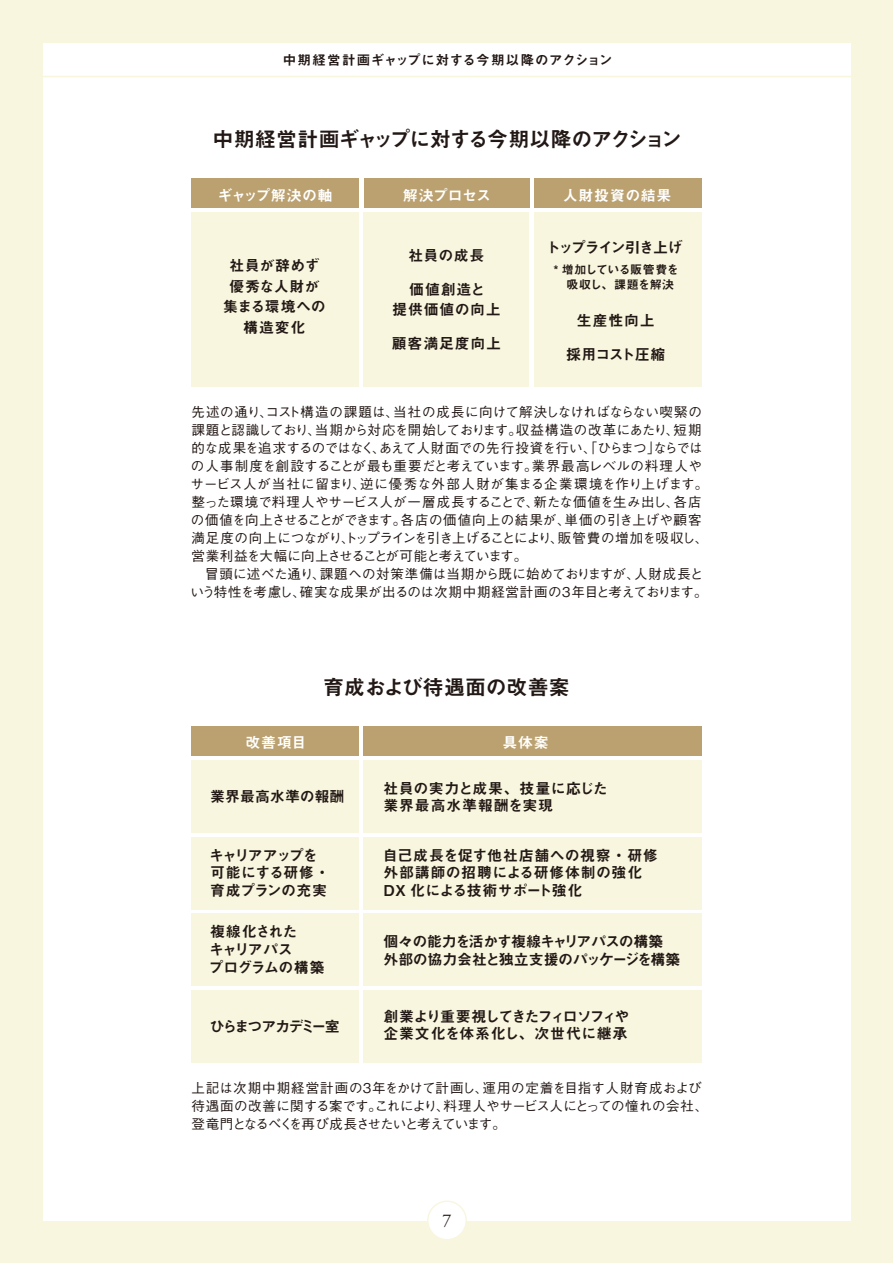
<style>
.page{position:relative;width:893px;height:1263px;background:#fff}
.page>*{position:absolute;margin:0;border:0;box-sizing:border-box;transform-origin:0 0}
.t1{font:21px "Midashi Go Pro MB31";letter-spacing:-.05em;color:#221815}
.t2{font:21px "Midashi Go Pro MB31";letter-spacing:-.02em;color:#221815}
.t3{font:18px "Adobe Garamond Pro";color:#221815}
.t4{font:15px/20.7px "Midashi Go Pro MB31";letter-spacing:.02em;color:#221815;text-align:center}
.t5{font:15px/17.7px "Midashi Go Pro MB31";letter-spacing:-.045em;color:#221815}
.t6{font:15px/17.7px "Midashi Go Pro MB31";letter-spacing:-.03em;color:#221815}
.t7{font:15px/17.7px "Midashi Go Pro MB31";letter-spacing:.03em;color:#221815}
.t8{font:15px/17.7px "Midashi Go Pro MB31";letter-spacing:-.06em;color:#221815}
.t9{font:15px "Midashi Go Pro MB31";letter-spacing:.02em;color:#fff}
.t10{font:15px/17.7px "Midashi Go Pro MB31";letter-spacing:-.07em;color:#221815}
.t11{font:15px "Midashi Go Pro MB31";letter-spacing:-.005em;color:#221815}
.t12{font:15px/20.7px "Midashi Go Pro MB31";letter-spacing:.05em;color:#221815;text-align:center}
.t13{font:15px "Midashi Go Pro MB31";letter-spacing:-.095em;color:#221815}
.t14{font:15px "Midashi Go Pro MB31";letter-spacing:-.12em;color:#221815}
.t15{font:15px "Midashi Go Pro MB31";letter-spacing:.05em;color:#fff}
.t16{font:500 13.5px/18px "Gothic BBB Pro";letter-spacing:-.005em;color:#221815}
.t17{font:13.5px "Midashi Go Pro MB31";letter-spacing:.04em;color:#221815}
.t18{font:12px/14.7px "Midashi Go Pro MB31";letter-spacing:-.045em;color:#221815}
</style>
<div class="page">
<hr style="left:0;top:0;width:1px;height:1263px;background:#f8f6de">
<div style="left:1px;top:0;width:892px;height:1263px;background:#f8f6de"></div>
<div style="left:43px;top:43px;width:808px;height:1177px;background:#fff"></div>
<div style="left:191px;top:179px;width:168px;height:29px;background:#bba170"></div>
<div style="left:364px;top:179px;width:165px;height:29px;background:#bba170"></div>
<div style="left:534px;top:179px;width:168px;height:29px;background:#bba170"></div>
<div style="left:191px;top:213px;width:168px;height:174px;background:#f8f6de"></div>
<div style="left:364px;top:213px;width:165px;height:174px;background:#f8f6de"></div>
<div style="left:534px;top:213px;width:168px;height:174px;background:#f8f6de"></div>
<div style="left:191px;top:726px;width:168px;height:30px;background:#bba170"></div>
<div style="left:364px;top:726px;width:338px;height:30px;background:#bba170"></div>
<div style="left:191px;top:760px;width:168px;height:73px;background:#f8f6de"></div>
<div style="left:364px;top:760px;width:338px;height:73px;background:#f8f6de"></div>
<div style="left:191px;top:837px;width:168px;height:72px;background:#f8f6de"></div>
<div style="left:364px;top:837px;width:338px;height:72px;background:#f8f6de"></div>
<div style="left:191px;top:913px;width:168px;height:73px;background:#f8f6de"></div>
<div style="left:364px;top:913px;width:338px;height:73px;background:#f8f6de"></div>
<div style="left:191px;top:990px;width:168px;height:72px;background:#f8f6de"></div>
<div style="left:364px;top:990px;width:338px;height:72px;background:#f8f6de"></div>
<hr style="left:43px;top:76px;width:808px;height:1px;background:#f8f6de">
<div style="left:428px;top:1201px;width:38px;height:39px;background:#fff;border-radius:50%"></div>
<div style="left:427px;top:1200px;width:40px;height:40px;border:1px solid #f8f6de;border-radius:50%"></div>
<p class="t17" style="left:283px;top:50px;width:331px">中期経営計画ギャップに対する今期以降のアクション</p>
<h1 class="t1" style="left:213px;top:123px;width:471px">中期経営計画ギャップに対する今期以降のアクション</h1>
<p class="t9" style="left:217px;top:183px;width:116px">ギャップ解決の軸</p>
<p class="t4" style="left:223px;top:253px;width:104px">社員が辞めず優秀な人財が集まる環境への構造変化</p>
<p class="t9" style="left:403px;top:183px;width:90px">解決プロセス</p>
<p class="t11" style="left:408px;top:243px;width:78px">社員の成長</p>
<p class="t12" style="left:392px;top:277px;width:110px">価値創造と<br>提供価値の向上</p>
<p class="t12" style="left:392px;top:332px;width:111px">顧客満足度向上</p>
<p class="t15" style="left:563px;top:183px;width:110px">人財投資の結果</p>
<p class="t13" style="left:546px;top:235px;width:139px">トップライン 引き上げ</p>
<p class="t18" style="left:567px;top:261px;width:114px;text-indent:-13px">* 増加している販管費を吸収し、課題を解決</p>
<p class="t11" style="left:577px;top:308px;width:79px">生産性向上</p>
<p class="t5" style="left:566px;top:343px;width:101px">採用コスト圧縮</p>
<p class="t16" style="left:191px;top:401px;width:519px">先述の通り、コスト構造の課題は、当社の成長に向けて解決しなければならない喫緊の課題と認識しており、当期から対応を開始しております。収益構造の改革にあたり、短期的な成果を追求するのではなく、あえて人財面での先行投資を行い、「ひらまつ」ならではの人事制度を創設することが最も重要だと考えています。業界最高レベルの料理人やサービス人が当社に留まり、逆に優秀な外部人財が集まる企業環境を作り上げます。整った環境で料理人やサービス人が一層成長することで、新たな価値を生み出し、各店の価値を向上させることができます。各店の価値向上の結果が、単価の引き上げや顧客満足度の向上につながり、トップラインを引き上げることにより、販管費の増加を吸収し、営業利益を大幅に向上させることが可能と考えています。<br>　冒頭に述べた通り、課題への対策準備は当期から既に始めておりますが、人財成長という特性を考慮し、確実な成果が出るのは次期中期経営計画の３年目と考えております。</p>
<p class="t9" style="left:245px;top:730px;width:63px">改善項目</p>
<h1 class="t2" style="left:323px;top:670px;width:248px">育成および待遇面の改善案</h1>
<p class="t9" style="left:502px;top:730px;width:48px">具体案</p>
<p class="t11" style="left:210px;top:784px;width:136px">業界最高水準の報酬</p>
<p class="t7" style="left:383px;top:777px;width:226px">社員の実力と成果、技量に応じた業界最高水準報酬を実現</p>
<p class="t8" style="left:209px;top:844px;width:122px">キャリアアップを可能にする研修・育成プランの充実</p>
<p class="t4" style="left:383px;top:844px;width:277px;line-height:17.7px;text-align:left">自己成長を促す他社店舗への視察・研修外部講師の招聘による研修体制の強化<br>DX 化による技術サポート強化</p>
<p class="t10" style="left:209px;top:921px;width:118px">複線化された<br>キャリアパス<br>プログラムの構築</p>
<p class="t6" style="left:383px;top:931px;width:299px">個々の能力を活かす複線キャリアパスの構築外部の協力会社と独立支援のパッケージを構築</p>
<p class="t14" style="left:210px;top:1014px;width:132px">ひらまつアカデミー室</p>
<p class="t5" style="left:383px;top:1005px;width:248px">創業より重要視してきた フィロソフィや企業文化を体系化し、次世代に継承</p>
<p class="t16" style="left:191px;top:1077px;width:518px">上記は次期中期経営計画の3年をかけて計画し、運用の定着を目指す人財育成および待遇面の改善に関する案です。これにより、料理人やサービス人にとっての憧れの会社、登竜門となるべくを再び成長させたいと考えています。</p>
<h2 class="t3" style="left:443px;top:1210px;width:10px">7</h2>
</div>
